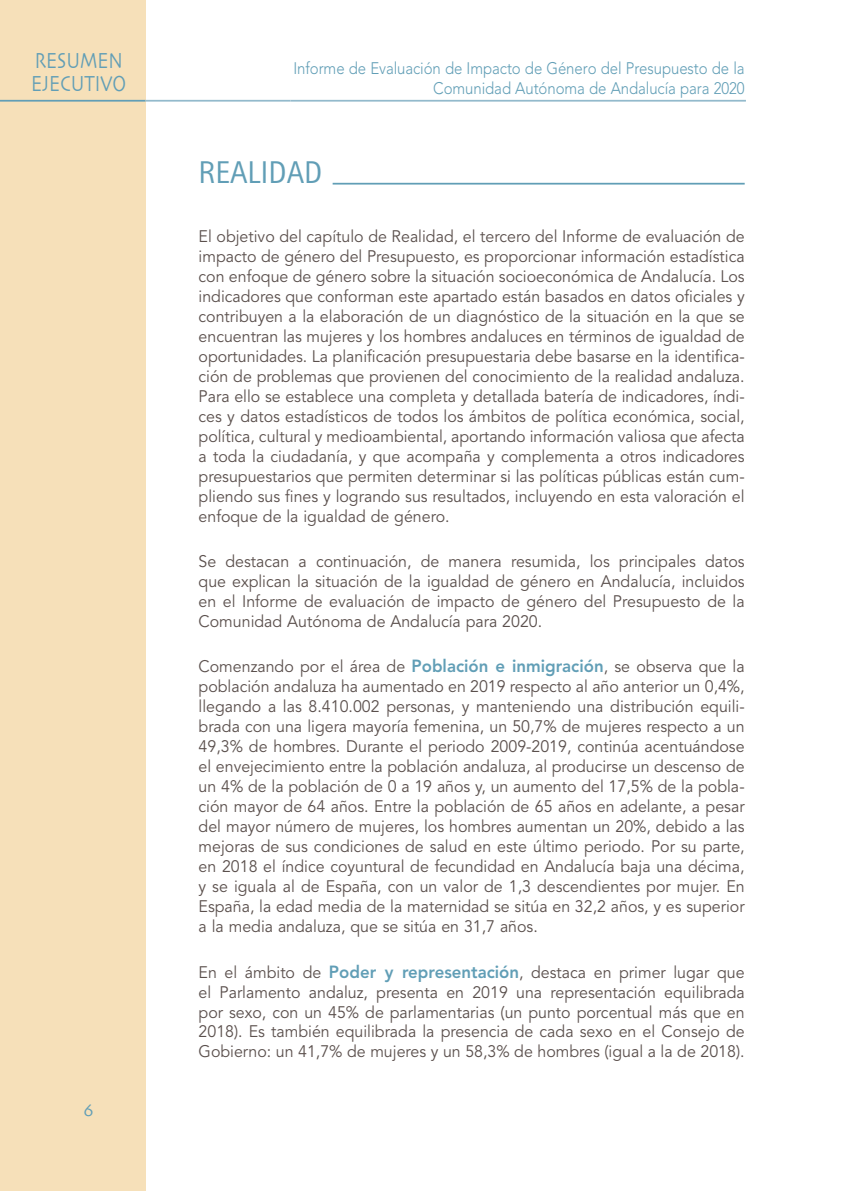
<style>
.page{position:relative;width:844px;height:1191px;background:#fff}
.page>*{position:absolute;margin:0;border:0;box-sizing:border-box;transform-origin:0 0}
.t1{font:31.5px "Rotis Sans Serif";color:#619eb6}
.t2{font:22.75px/22.8px "Skia Regular 1 1";color:#619eb6;scale:.8 1}
.t3{font:17.5px "Skia Regular 1 1";color:#619eb6}
.t4{font:16.62px/19.9px "Avenir LT Std";color:#5b504d;text-align:justify;scale:.96 1}
.t5{font:300 16.62px/19.9px "Avenir LT Std";letter-spacing:-.005em;color:#619eb6;text-align:right;scale:.9 1}
.s1{font-weight:800;font-size:17.5px;color:#619eb6}
</style>
<div class="page">
<div style="left:0;top:0;width:145px;height:1191px;background:#f6e0b9"></div>
<hr style="left:0;top:100px;width:145px;height:2px;background:#619eb6">
<hr style="left:290px;top:100px;width:455px;height:2px;background:#93bacc">
<hr style="left:145px;top:100px;width:145px;height:2px;background:#93bacc">
<hr style="left:332px;top:183px;width:412px;height:1px;background:#619eb6">
<h2 class="t2" style="left:31px;top:51px;width:120px">RESUMEN<br>EJECUTIVO</h2>
<p class="t3" style="left:83px;top:1100px;width:12px">6</p>
<p class="t5" style="left:293px;top:58px;width:502px">Informe de Evaluación de Impacto de Género del Presupuesto de la<br>Comunidad Autónoma de Andalucía para 2020</p>
<h1 class="t1" style="left:198px;top:154px;width:125px">REALIDAD</h1>
<p class="t4" style="left:198px;top:227px;width:570px">El objetivo del capítulo de Realidad, el tercero del Informe de evaluación de impacto de género del Presupuesto, es proporcionar información estadística con enfoque de género sobre la situación socioeconómica de Andalucía. Los indicadores que conforman este apartado están basados en datos oficiales y contribuyen a la elaboración de un diagnóstico de la situación en la que se encuentran las mujeres y los hombres andaluces en términos de igualdad de oportunidades. La planificación presupuestaria debe basarse en la identifica&shy;ción de problemas que provienen del conocimiento de la realidad andaluza.<br>Para ello se establece una completa y detallada batería de indicadores, índi&shy;ces y datos estadísticos de todos los ámbitos de política económica, social, política, cultural y medioambiental, aportando información valiosa que afecta a toda la ciudadanía, y que acompaña y complementa a otros indicadores presupuestarios que permiten determinar si las políticas públicas están cum&shy;pliendo sus fines y logrando sus resultados, incluyendo en esta valoración el enfoque de la igualdad de género.</p>
<p class="t4" style="left:198px;top:551px;width:570px">Se destacan a continuación, de manera resumida, los principales datos que explican la situación de la igualdad de género en Andalucía, incluidos en el Informe de evaluación de impacto de género del Presupuesto de la Comunidad Autónoma de Andalucía para 2020.</p>
<p class="t4" style="left:198px;top:657px;width:570px">Comenzando por el área de <span class="s1">Población e inmigración</span>, se observa que la población andaluza ha aumentado en 2019 respecto al año anterior un 0,4%, llegando a las 8.410.002 personas, y manteniendo una distribución equili&shy;brada con una ligera mayoría femenina, un 50,7% de mujeres respecto a un 49,3% de hombres. Durante el periodo 2009-2019, continúa acentuándose el envejecimiento entre la población andaluza, al producirse un descenso de un 4% de la población de 0 a 19 años y, un aumento del 17,5% de la pobla&shy;ción mayor de 64 años. Entre la población de 65 años en adelante, a pesar del mayor número de mujeres, los hombres aumentan un 20%, debido a las mejoras de sus condiciones de salud en este último periodo. Por su parte, en 2018 el índice coyuntural de fecundidad en Andalucía baja una décima, y se iguala al de España, con un valor de 1,3 descendientes por mujer. En España, la edad media de la maternidad se sitúa en 32,2 años, y es superior a la media andaluza, que se sitúa en 31,7 años.</p>
<p class="t4" style="left:198px;top:962px;width:570px">En el ámbito de <span class="s1">Poder y representación</span>, destaca en primer lugar que el Parlamento andaluz, presenta en 2019 una representación equilibrada por sexo, con un 45% de parlamentarias (un punto porcentual más que en 2018). Es también equilibrada la presencia de cada sexo en el Consejo de Gobierno: un 41,7% de mujeres y un 58,3% de hombres (igual a la de 2018).</p>
</div>
